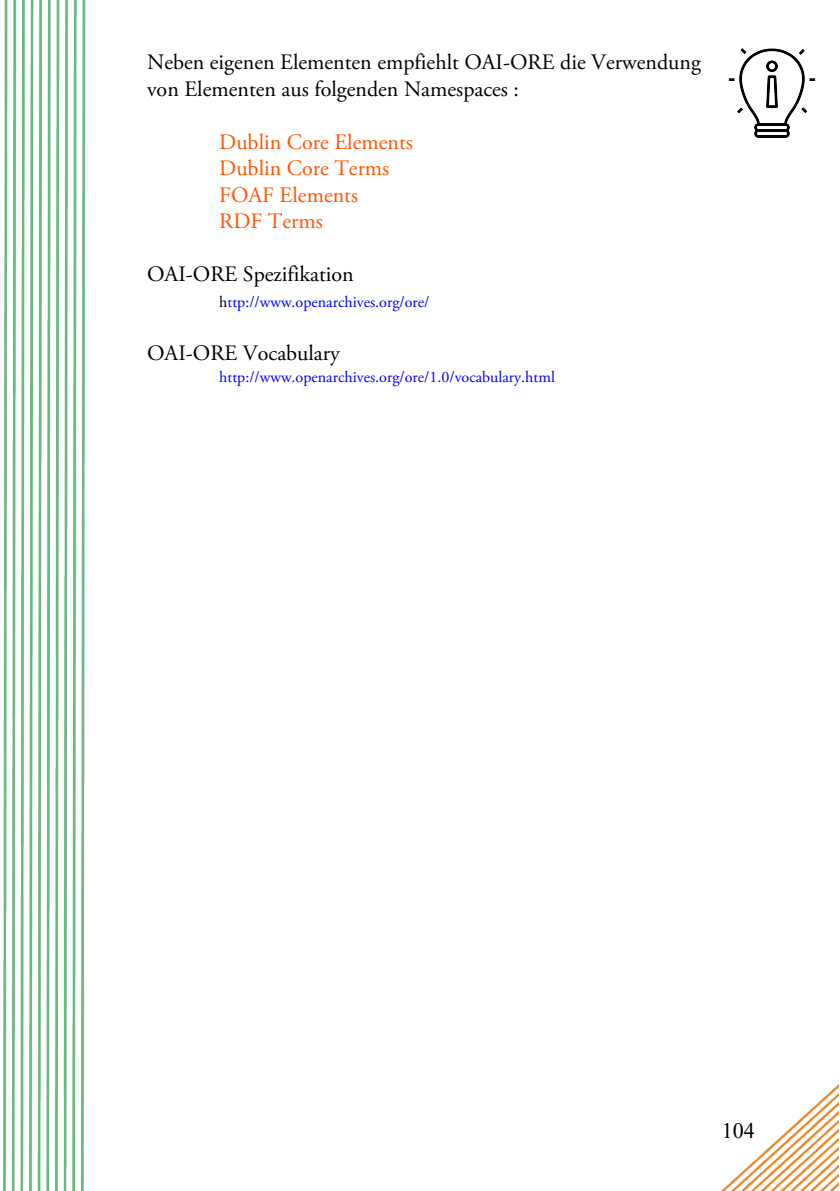
<style>
.page{position:relative;width:840px;height:1191px;background:#fff}
.page>*{position:absolute;margin:0;border:0;box-sizing:border-box;transform-origin:0 0}
.t1{font:22px/26.4px "Adobe Garamond Pro";color:#000}
.t2{font:22px/26.4px "Adobe Garamond Pro";color:#f50}
.t3{font:22px "Times New Roman";color:#000}
.t4{font:16px "Adobe Garamond Pro";color:#00f}
.s1{color:#000}
</style>
<div class="page">
<img style="left:728px;top:49px;width:87px;height:89px">
<img style="left:3px;top:0;width:83px;height:1191px">
<img style="left:721px;top:1084px;width:117px;height:107px">
<p class="t1" style="left:147px;top:50px;width:555px">Neben eigenen Elementen empfiehlt OAI-ORE die Verwendung von Elementen aus folgenden Namespaces :</p>
<p class="t2" style="left:219px;top:129px;width:195px">Dublin Core Elements<br>Dublin Core Terms<br>FOAF Elements<br>RDF Terms</p>
<p class="t1" style="left:147px;top:261px;width:208px">OAI-ORE Spezifikation</p>
<p class="t4" style="left:219px;top:292px;width:211px"><span class="s1">h</span>ttp://www.openarchives.org/ore/</p>
<p class="t1" style="left:147px;top:341px;width:194px">OAI-ORE Vocabulary</p>
<p class="t4" style="left:219px;top:367px;width:337px">http://www.openarchives.org/ore/1.0/vocabulary.html</p>
<p class="t3" style="left:721px;top:1115px;width:34px">104</p>
</div>
